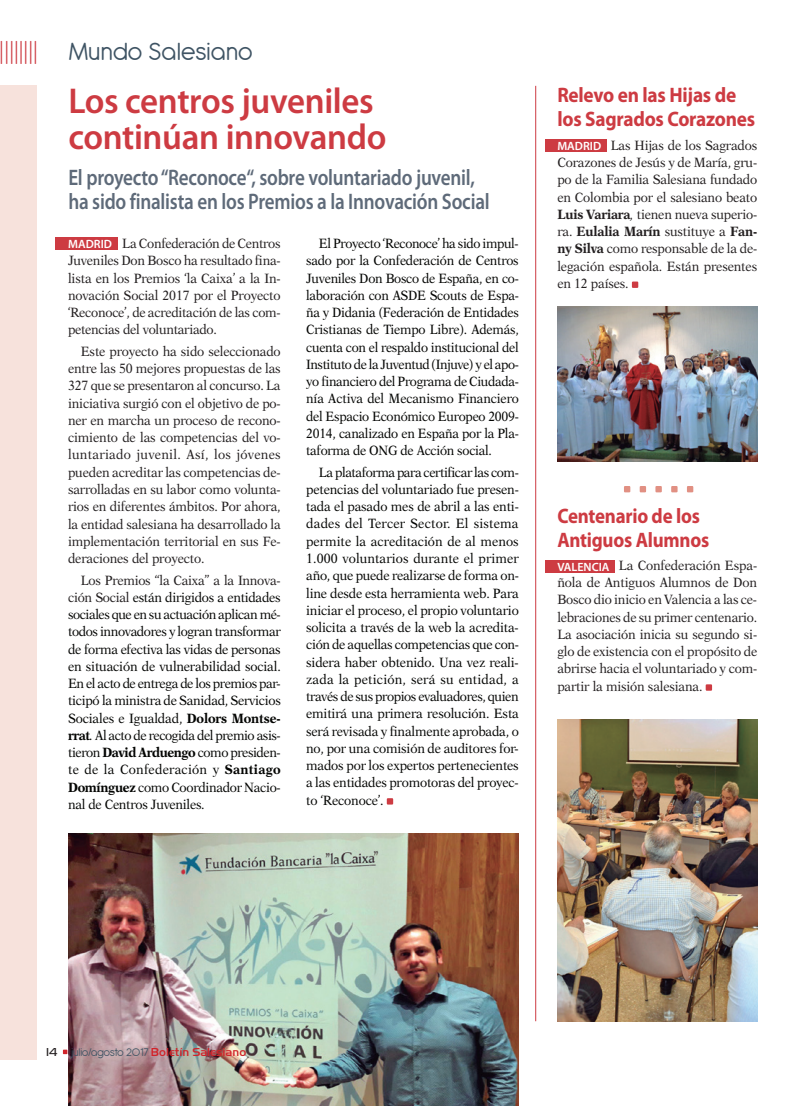
<style>
.page{position:relative;width:808px;height:1106px;background:#fff}
.page>*{position:absolute;margin:0;border:0;box-sizing:border-box;transform-origin:0 0}
.t1{font:600 36px/36px "Myriad Pro";letter-spacing:-.01em;color:#cd3b42}
.t2{font:27px "Antipasto";letter-spacing:-.01em;color:#3f5464}
.t3{font:600 22.5px/24px "Myriad Pro";letter-spacing:-.01em;color:#5e6a79;scale:.85 1}
.t4{font:700 21px/24px "Myriad Pro";letter-spacing:-.01em;color:#cd3b42;scale:.92 1}
.t5{font:700 21px/24px "Myriad Pro";letter-spacing:-.01em;color:#cd3b42;scale:.9 1}
.t6{font:13.5px/17.2px "New Aster LT Std";letter-spacing:-.02em;color:#040503;text-align:justify;scale:.92 1}
.t7{font:13.5px/17.2px "New Aster LT Std";letter-spacing:-.01em;color:#231f20;text-align:justify;scale:.92 1}
.t8{font:13.5px/17.2px "New Aster LT Std";letter-spacing:-.02em;color:#040503;text-align:justify;scale:.91 1}
.t9{font:12px "Antipasto";letter-spacing:-.02em;color:#3f5464}
.t10{font:600 12px "Myriad Pro";color:#fff}
.s1{font-weight:200;font-size:36px;color:#cd3b42}
.s2{color:#231f20}
.s3{font-weight:700}
.s4{font-style:italic}
.s5{font-family:"Handel Gothic EF";font-weight:300;color:#231f20}
.s6{font-family:"Handel Gothic EF";font-weight:500;color:#d1232a}
</style>
<div class="page">
<img style="left:68px;top:833px;width:451px;height:273px">
<div style="left:0;top:85px;width:36px;height:974px;background:#f7e2dc"></div>
<svg style="left:624px;top:486px;width:6px;height:6px"></svg>
<svg style="left:640px;top:486px;width:6px;height:6px"></svg>
<div style="left:655px;top:486px;width:7px;height:6px;background:#e19083"></div>
<svg style="left:671px;top:486px;width:6px;height:6px"></svg>
<svg style="left:687px;top:486px;width:6px;height:6px"></svg>
<svg style="left:387px;top:798px;width:6px;height:6px"></svg>
<hr style="left:535px;top:86px;width:1px;height:935px;background:#cd3b42">
<div style="left:632px;top:281px;width:6px;height:7px;background:#cd3b42"></div>
<svg style="left:706px;top:684px;width:6px;height:6px"></svg>
<div style="left:56px;top:237px;width:62px;height:13px;background:#cd3b42"></div>
<div style="left:545px;top:559px;width:69px;height:13px;background:#cd3b42"></div>
<div style="left:545px;top:140px;width:61px;height:12px;background:#cd3b42"></div>
<img style="left:558px;top:306px;width:199px;height:155px">
<img style="left:557px;top:719px;width:200px;height:302px">
<svg style="left:63px;top:1049px;width:4px;height:5px"></svg>
<h2 class="t2" style="left:0;top:36px;width:255px"><span class="s1">IIIIIIII</span> Mundo Salesiano</h2>
<h1 class="t1" style="left:68px;top:82px;width:320px">Los centros juveniles continúan innovando</h1>
<h3 class="t3" style="left:68px;top:165px;width:497px">El proyecto “Reconoce“, sobre voluntariado juvenil, ha sido finalista en los Premios a la Innovación Social</h3>
<p class="t7" style="left:68px;top:235px;width:233px;text-indent:54px">La Confederación de Centros Juveniles Don Bosco ha resultado fina&shy;lista en los Premios ‘la Caixa’ a la In&shy;novación Social 2017 por el Proyecto ‘Reconoce’, de acreditación de las com&shy;petencias del voluntariado.</p>
<p class="t7" style="left:68px;top:343px;width:233px;text-indent:13px">Este proyecto ha sido seleccionado entre las 50 mejores propuestas de las 327 que se presentaron al concurso. La iniciativa surgió con el objetivo de po&shy;ner en marcha un proceso de recono&shy;cimiento de las competencias del vo&shy;luntariado juvenil. Así, los jóvenes pueden acreditar las competencias de&shy;sarrolladas en su labor como volunta&shy;rios en diferentes ámbitos. Por ahora, la entidad salesiana ha desarrollado la implementación territorial en sus Fe&shy;deraciones del proyecto.</p>
<p class="t6" style="left:68px;top:571px;width:233px;text-indent:13px"><span class="s2">Los Premios “la Caixa” a la Innova&shy;ción Social</span> están dirigidos a entidades sociales que en su actuación aplican mé&shy;todos innovadores y logran transformar de forma efectiva las vidas de personas en situación de vulnerabilidad social.<br>En el acto de entrega de los premios par&shy;ticipó la ministra de Sanidad, Servicios Sociales e Igualdad, <span class="s3">Dolors Montse&shy;rrat</span><span class="s4">.</span> Al acto de recogida del premio asis&shy;tieron <span class="s3">David Arduengo</span> como presiden&shy;te de la Confederación y <span class="s3">Santiago Domínguez</span> como Coordinador Nacio&shy;nal de Centros Juveniles.</p>
<p class="t10" style="left:68px;top:236px;width:45px">MADRID</p>
<p class="t8" style="left:306px;top:235px;width:235px;text-indent:13px">El Proyecto ‘Reconoce’ ha sido impul&shy;sado por la Confederación de Centros Juveniles Don Bosco de España, en co&shy;laboración con ASDE Scouts de Espa&shy;ña y Didania (Federación de Entidades Cristianas de Tiempo Libre). Además, cuenta con el respaldo institucional del Instituto de la Juventud (Injuve) y el apo&shy;yo financiero del Programa de Ciudada&shy;nía Activa del Mecanismo Financiero del Espacio Económico Europeo 2009- 2014, canalizado en España por la Pla&shy;taforma de ONG de Acción social.</p>
<p class="t6" style="left:306px;top:463px;width:233px;text-indent:13px">La plataforma para certificar las com&shy;petencias del voluntariado fue presen&shy;tada el pasado mes de abril a las enti&shy;dades del Tercer Sector. El sistema permite la acreditación de al menos 1.000 voluntarios durante el primer año, que puede realizarse de forma on&shy;line desde esta herramienta web. Para iniciar el proceso, el propio voluntario solicita a través de la web la acredita&shy;ción de aquellas competencias que con&shy;sidera haber obtenido. Una vez reali&shy;zada la petición, será su entidad, a través de sus propios evaluadores, quien emitirá una primera resolución. Esta será revisada y finalmente aprobada, o no, por una comisión de auditores for&shy;mados por los expertos pertenecientes a las entidades promotoras del proyec&shy;to ‘Reconoce’.</p>
<h3 class="t4" style="left:557px;top:82px;width:217px">Relevo en las Hijas de los Sagrados Corazones</h3>
<p class="t7" style="left:557px;top:137px;width:219px;text-indent:53px">Las Hijas de los Sagrados Corazones de Jesús y de María, gru&shy;po de la Familia Salesiana fundado en Colombia por el salesiano beato <span class="s3">Luis Variara</span><span class="s4">,</span> tienen nueva superio&shy;ra. <span class="s3">Eulalia Marín</span> sustituye a <span class="s3">Fan&shy;ny Silva</span> como responsable de la de&shy;legación española. Están presentes en 12 países.</p>
<p class="t10" style="left:557px;top:139px;width:45px">MADRID</p>
<h3 class="t5" style="left:557px;top:503px;width:170px">Centenario de los<br>Antiguos Alumnos</h3>
<p class="t7" style="left:557px;top:556px;width:219px;text-indent:61px">La Confederación Espa&shy;ñola de Antiguos Alumnos de Don Bosco dio inicio en Valencia a las ce&shy;lebraciones de su primer centenario.<br>La asociación inicia su segundo si&shy;glo de existencia con el propósito de abrirse hacia el voluntariado y com&shy;partir la misión salesiana.</p>
<p class="t10" style="left:557px;top:559px;width:54px">VALENCIA</p>
<p class="t9" style="left:46px;top:1045px;width:202px"><span class="s5">14</span> julio/agosto 2017 <span class="s6">Boletín Salesiano</span></p>
</div>
